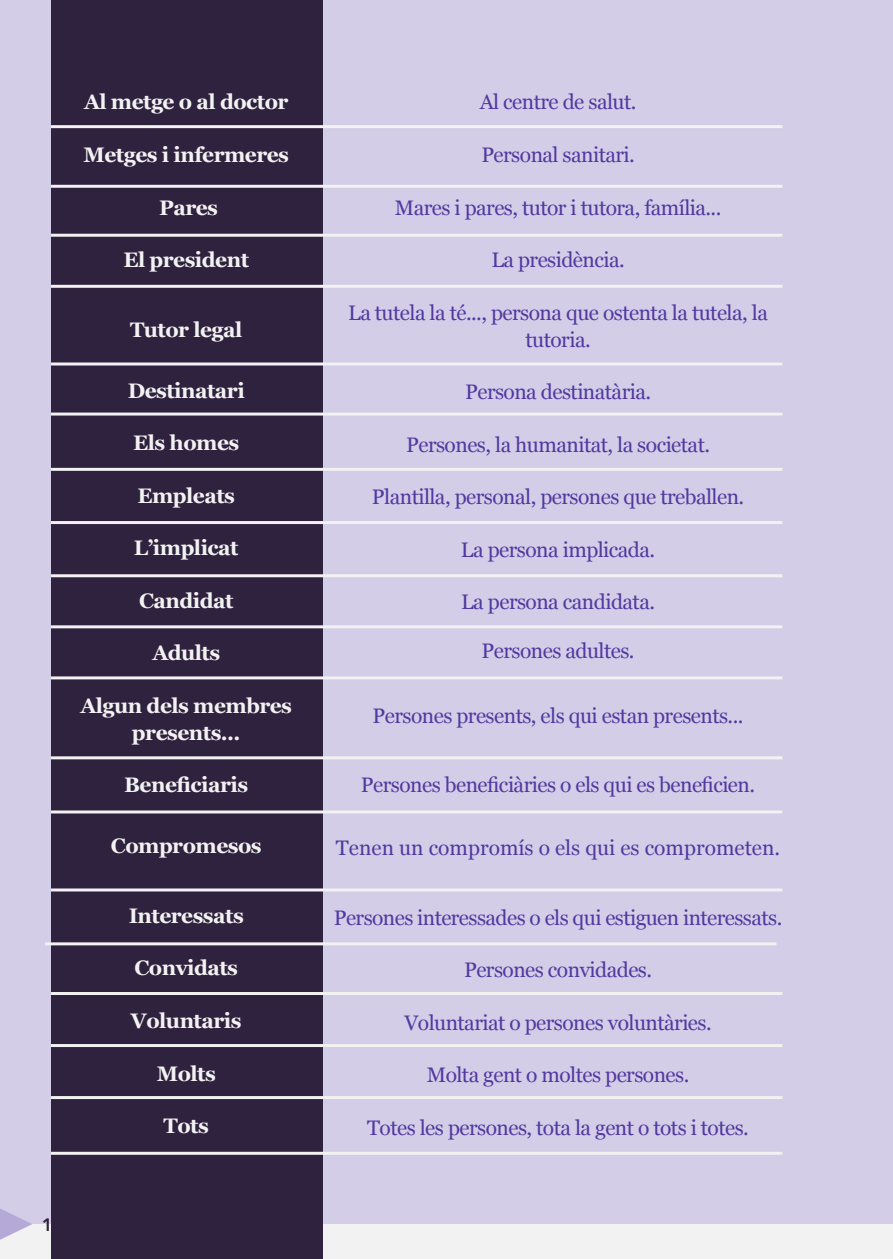
<style>
.page{position:relative;width:893px;height:1259px;background:#d3cde7}
.page>*{position:absolute;margin:0;border:0;box-sizing:border-box;transform-origin:0 0}
.Estilo_de_párrafo_1{font:21px/27px "Georgia";letter-spacing:-.025em;color:#5239a0;text-align:center}
.Estilo_de_párrafo_1-2{font:700 21px/27px "Georgia";letter-spacing:-.025em;color:#f2f2f2;text-align:center}
.Estilo_de_párrafo_1-3{font:21px "Georgia";color:#5239a0}
.t1{font:600 18px "Avenir Next";color:#2f223e}
</style>
<div class="page">
<div style="left:0;top:1224px;width:893px;height:35px;background:#f2f2f2"></div>
<svg style="left:0;top:1208px;width:32px;height:32px"></svg>
<div style="left:51px;top:0;width:271px;height:1259px;background:#2f223e"></div>
<hr style="left:51px;top:185px;width:731px;height:3px;background:#f2f2f2">
<hr style="left:51px;top:125px;width:731px;height:3px;background:#f2f2f2">
<hr style="left:51px;top:234px;width:731px;height:3px;background:#f2f2f2">
<hr style="left:51px;top:285px;width:731px;height:3px;background:#f2f2f2">
<hr style="left:51px;top:362px;width:731px;height:3px;background:#f2f2f2">
<hr style="left:51px;top:412px;width:731px;height:3px;background:#f2f2f2">
<hr style="left:51px;top:468px;width:731px;height:3px;background:#f2f2f2">
<hr style="left:51px;top:574px;width:731px;height:3px;background:#f2f2f2">
<hr style="left:51px;top:521px;width:731px;height:3px;background:#f2f2f2">
<hr style="left:51px;top:625px;width:731px;height:3px;background:#f2f2f2">
<hr style="left:51px;top:676px;width:731px;height:3px;background:#f2f2f2">
<hr style="left:51px;top:756px;width:731px;height:3px;background:#f2f2f2">
<hr style="left:51px;top:810px;width:731px;height:3px;background:#f2f2f2">
<hr style="left:51px;top:888px;width:731px;height:3px;background:#f2f2f2">
<hr style="left:45px;top:942px;width:731px;height:3px;background:#f2f2f2">
<hr style="left:51px;top:992px;width:731px;height:3px;background:#f2f2f2">
<hr style="left:51px;top:1044px;width:731px;height:3px;background:#f2f2f2">
<hr style="left:51px;top:1096px;width:731px;height:3px;background:#f2f2f2">
<hr style="left:51px;top:1151px;width:731px;height:3px;background:#f2f2f2">
<p class="Estilo_de_párrafo_1-2" style="left:84px;top:88px;width:206px">Al metge o al doctor</p>
<p class="Estilo_de_párrafo_1-2" style="left:83px;top:140px;width:207px">Metges i infermeres</p>
<p class="Estilo_de_párrafo_1-2" style="left:159px;top:193px;width:60px">Pares</p>
<p class="Estilo_de_párrafo_1-2" style="left:123px;top:245px;width:127px">El president</p>
<p class="Estilo_de_párrafo_1-2" style="left:130px;top:315px;width:114px">Tutor legal</p>
<p class="Estilo_de_párrafo_1-2" style="left:128px;top:376px;width:119px">Destinatari</p>
<p class="Estilo_de_párrafo_1-2" style="left:133px;top:428px;width:108px">Els homes</p>
<p class="Estilo_de_párrafo_1-2" style="left:138px;top:481px;width:99px">Empleats</p>
<p class="Estilo_de_párrafo_1-2" style="left:134px;top:533px;width:106px">L’implicat</p>
<p class="Estilo_de_párrafo_1-2" style="left:139px;top:586px;width:96px">Candidat</p>
<p class="Estilo_de_párrafo_1-2" style="left:152px;top:638px;width:69px">Adults</p>
<p class="Estilo_de_párrafo_1-2" style="left:80px;top:691px;width:213px">Algun dels membres presents...</p>
<p class="Estilo_de_párrafo_1-2" style="left:124px;top:770px;width:125px">Beneficiaris</p>
<p class="Estilo_de_párrafo_1-2" style="left:111px;top:831px;width:152px">Compromesos</p>
<p class="Estilo_de_párrafo_1-2" style="left:129px;top:901px;width:117px">Interessats</p>
<p class="Estilo_de_párrafo_1-2" style="left:134px;top:953px;width:105px">Convidats</p>
<p class="Estilo_de_párrafo_1-2" style="left:131px;top:1006px;width:112px">Voluntaris</p>
<p class="Estilo_de_párrafo_1-2" style="left:157px;top:1058px;width:61px">Molts</p>
<p class="Estilo_de_párrafo_1-2" style="left:164px;top:1111px;width:47px">Tots</p>
<p class="t1" style="left:42px;top:1209px;width:23px">12</p>
<p class="Estilo_de_párrafo_1" style="left:480px;top:88px;width:158px">Al centre de salut.</p>
<p class="Estilo_de_párrafo_1" style="left:481px;top:140px;width:155px">Personal sanitari.</p>
<p class="Estilo_de_párrafo_1" style="left:395px;top:193px;width:328px">Mares i pares, tutor i tutora, família...</p>
<p class="Estilo_de_párrafo_1" style="left:491px;top:245px;width:135px">La presidència.</p>
<p class="Estilo_de_párrafo_1" style="left:348px;top:298px;width:421px">La tutela la té..., persona que ostenta la tutela, la tutoria.</p>
<p class="Estilo_de_párrafo_1" style="left:465px;top:377px;width:188px">Persona destinatària.</p>
<p class="Estilo_de_párrafo_1" style="left:406px;top:430px;width:305px">Persones, la humanitat, la societat.</p>
<p class="Estilo_de_párrafo_1" style="left:372px;top:482px;width:374px">Plantilla, personal, persones que treballen.</p>
<p class="Estilo_de_párrafo_1" style="left:461px;top:535px;width:196px">La persona implicada.</p>
<p class="Estilo_de_párrafo_1" style="left:461px;top:587px;width:195px">La persona candidata.</p>
<p class="Estilo_de_párrafo_1" style="left:482px;top:636px;width:155px">Persones adultes.</p>
<p class="Estilo_de_párrafo_1" style="left:373px;top:701px;width:372px">Persones presents, els qui estan presents...</p>
<p class="Estilo_de_párrafo_1" style="left:361px;top:770px;width:396px">Persones beneficiàries o els qui es beneficien.</p>
<p class="Estilo_de_párrafo_1-3" style="left:336px;top:832px;width:446px">Tenen un compromís o els qui es comprometen.</p>
<p class="Estilo_de_párrafo_1" style="left:334px;top:903px;width:450px">Persones interessades o els qui estiguen interessats.</p>
<p class="Estilo_de_párrafo_1" style="left:464px;top:955px;width:190px">Persones convidades.</p>
<p class="Estilo_de_párrafo_1" style="left:404px;top:1008px;width:309px">Voluntariat o persones voluntàries.</p>
<p class="Estilo_de_párrafo_1" style="left:427px;top:1060px;width:264px">Molta gent o moltes persones.</p>
<p class="Estilo_de_párrafo_1" style="left:367px;top:1113px;width:383px">Totes les persones, tota la gent o tots i totes.</p>
</div>
